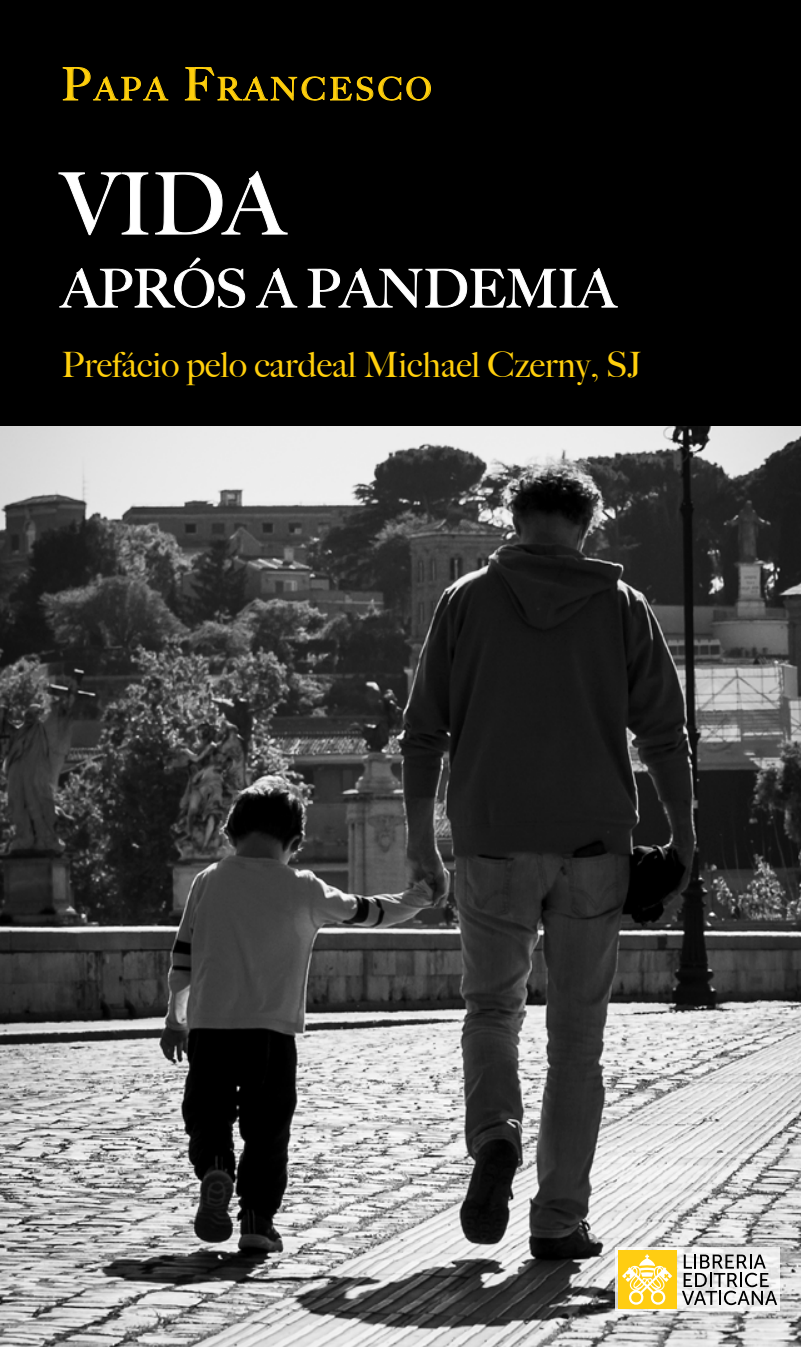
<style>
.page{position:relative;width:801px;height:1347px;background:#fff}
.page>*{position:absolute;margin:0;border:0;box-sizing:border-box;transform-origin:0 0}
.t1{font:500 85px "Big Caslon";color:#fff}
.t2{font:500 52.5px "Big Caslon";color:#fff}
.t3{font:500 35px "Big Caslon";color:#ffcf0c}
.t4{font:500 31.5px "Big Caslon";letter-spacing:.115em;color:#ffcf0c}
.s1{font-size:45px}
</style>
<div class="page">
<img style="left:0;top:425px;width:801px;height:921px">
<div style="left:0;top:0;width:801px;height:425px;background:#000"></div>
<svg style="left:62px;top:67px;width:107px;height:34px"></svg>
<svg style="left:185px;top:67px;width:246px;height:34px"></svg>
<svg style="left:58px;top:172px;width:91px;height:63px"></svg>
<svg style="left:155px;top:171px;width:133px;height:64px"></svg>
<svg style="left:59px;top:257px;width:186px;height:51px"></svg>
<svg style="left:256px;top:268px;width:41px;height:40px"></svg>
<svg style="left:307px;top:268px;width:311px;height:40px"></svg>
<svg style="left:615px;top:1247px;width:164px;height:63px"></svg>
<div style="left:618px;top:1250px;width:58px;height:58px;background:#ffcd12"></div>
<svg style="left:622px;top:1254px;width:50px;height:51px"></svg>
<svg style="left:682px;top:1254px;width:95px;height:51px"></svg>
<p class="t4" style="left:61px;top:63px;width:371px"><span class="s1">P</span>APA <span class="s1">F</span>RANCESCO</p>
<h1 class="t1" style="left:61px;top:134px;width:224px">VIDA</h1>
<h2 class="t2" style="left:61px;top:245px;width:555px">APRÓS A PANDEMIA</h2>
<p class="t3" style="left:61px;top:336px;width:581px">Prefácio pelo cardeal Michael Czerny, SJ</p>
</div>
